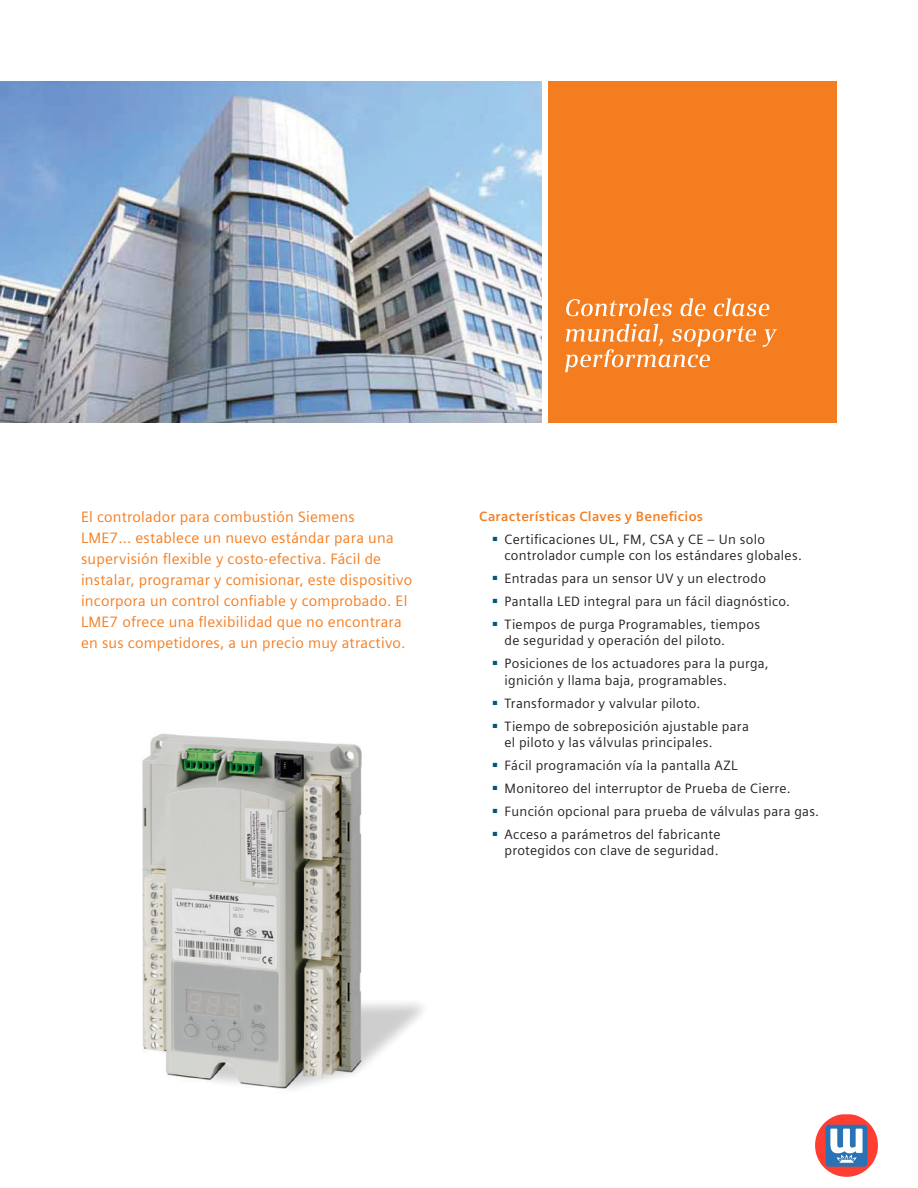
<style>
.page{position:relative;width:918px;height:1188px;background:#fff}
.page>*{position:absolute;margin:0;border:0;box-sizing:border-box;transform-origin:0 0}
.Orange_Highlight_Tex{font:15px/21px "Siemens Sans";letter-spacing:.015em;color:#f47d20}
.t1{font:13.5px/16.2px "Siemens Sans";letter-spacing:.02em;color:#231f20}
.t2{font:700 13.5px "Siemens Sans";letter-spacing:.02em;color:#f47d20}
</style>
<div class="page">
<div style="left:549px;top:81px;width:288px;height:341px;background:#f47d20"></div>
<img style="left:0;top:81px;width:541px;height:341px">
<svg style="left:565px;top:324px;width:212px;height:48px"></svg>
<svg style="left:566px;top:298px;width:203px;height:18px"></svg>
<img style="left:142px;top:733px;width:281px;height:357px">
<img style="left:815px;top:1114px;width:63px;height:63px">
<p class="Orange_Highlight_Tex" style="left:81px;top:507px;width:333px">El controlador para combustión Siemens<br>LME7… establece un nuevo estándar para una supervisión flexible y costo-efectiva. Fácil de instalar, programar y comisionar, este dispositivo incorpora un control confiable y comprobado. El LME7 ofrece una flexibilidad que no encontrara en sus competidores, a un precio muy atractivo.</p>
<h2 class="t2" style="left:479px;top:509px;width:225px">Características Claves y Beneficios</h2>
<p class="t1" style="left:505px;top:532px;width:299px;text-indent:-12px"><sup>■</sup> Certificaciones UL, FM, CSA y CE – Un solo controlador cumple con los estándares globales.</p>
<p class="t1" style="left:493px;top:571px;width:275px"><sup>■</sup> Entradas para un sensor UV y un electrodo</p>
<p class="t1" style="left:493px;top:594px;width:299px"><sup>■</sup> Pantalla LED integral para un fácil diagnóstico.</p>
<p class="t1" style="left:505px;top:617px;width:257px;text-indent:-12px"><sup>■</sup> Tiempos de purga Programables, tiempos de seguridad y operación del piloto.</p>
<p class="t1" style="left:505px;top:656px;width:266px;text-indent:-12px"><sup>■</sup> Posiciones de los actuadores para la purga, ignición y llama baja, programables.</p>
<p class="t1" style="left:493px;top:695px;width:209px"><sup>■</sup> Transformador y valvular piloto.</p>
<p class="t1" style="left:505px;top:718px;width:246px;text-indent:-12px"><sup>■</sup> Tiempo de sobreposición ajustable para el piloto y las válvulas principales.</p>
<p class="t1" style="left:493px;top:757px;width:246px"><sup>■</sup> Fácil programación vía la pantalla AZL</p>
<p class="t1" style="left:493px;top:780px;width:299px"><sup>■</sup> Monitoreo del interruptor de Prueba de Cierre.</p>
<p class="t1" style="left:493px;top:803px;width:328px"><sup>■</sup> Función opcional para prueba de válvulas para gas.</p>
<p class="t1" style="left:493px;top:826px;width:229px;text-align:right"><sup>■</sup> Acceso a parámetros del fabricante protegidos con clave de seguridad.</p>
</div>
